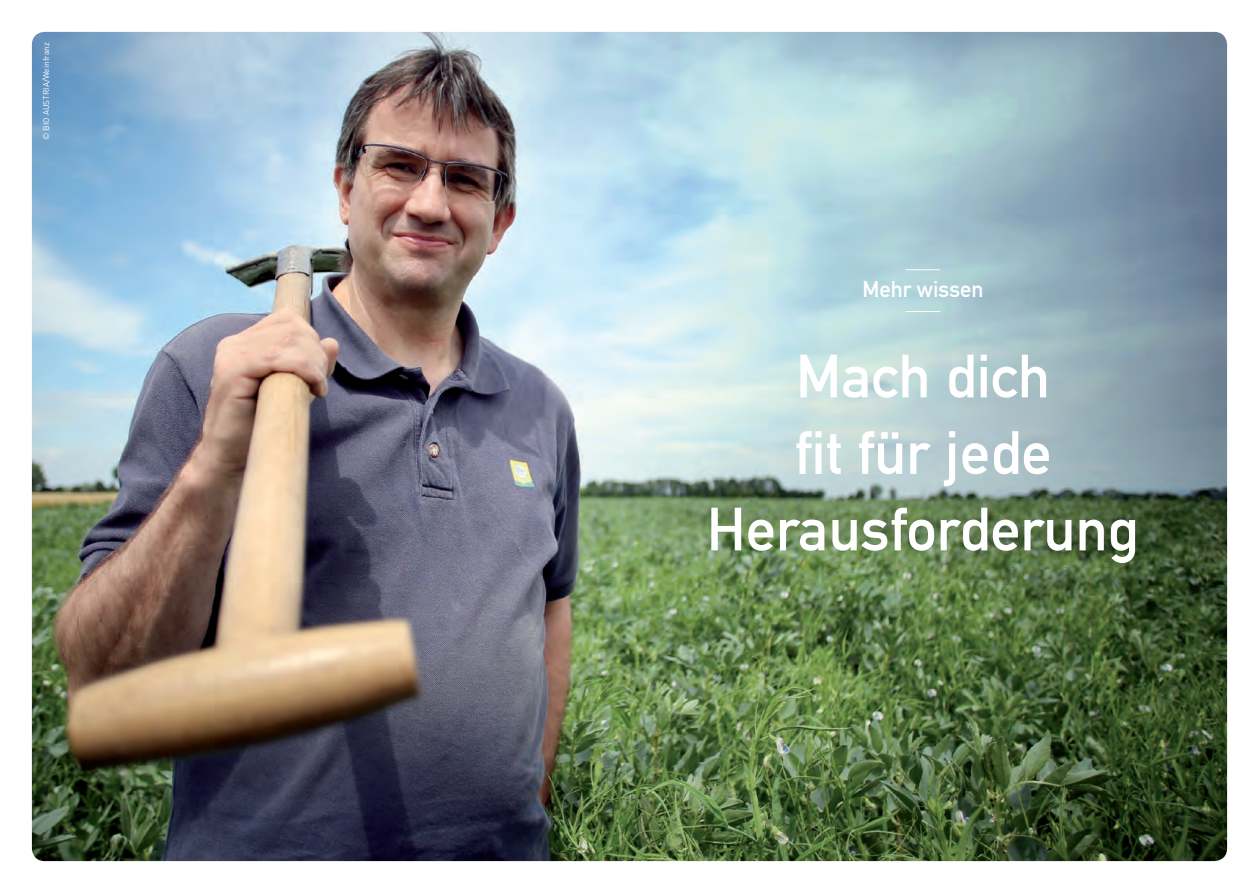
<style>
.page{position:relative;width:1259px;height:893px;background:#fff}
.page>*{position:absolute;margin:0;border:0;box-sizing:border-box;transform-origin:0 0}
.t1{font:60px/76.5px "DIN Mittelschrift";color:#fff;text-align:center}
.t2{font:22.5px "DIN Mittelschrift";color:#fff}
.t3{font:8.25px "DIN";letter-spacing:.005em;color:#fff}
</style>
<div class="page">
<img style="left:32px;top:32px;width:1195px;height:829px">
<hr style="left:905px;top:269px;width:35px;height:1px;background:#fff">
<hr style="left:905px;top:311px;width:35px;height:1px;background:#fff">
<p class="t3" style="left:41px;top:140px;width:99px;rotate:-90deg">© BIO AUSTRIA/Weinfranz</p>
<p class="t2" style="left:862px;top:276px;width:123px">Mehr wissen</p>
<p class="t1" style="left:707px;top:338px;width:434px">Mach dich<br>fit für jede<br>Herausforderung</p>
</div>
